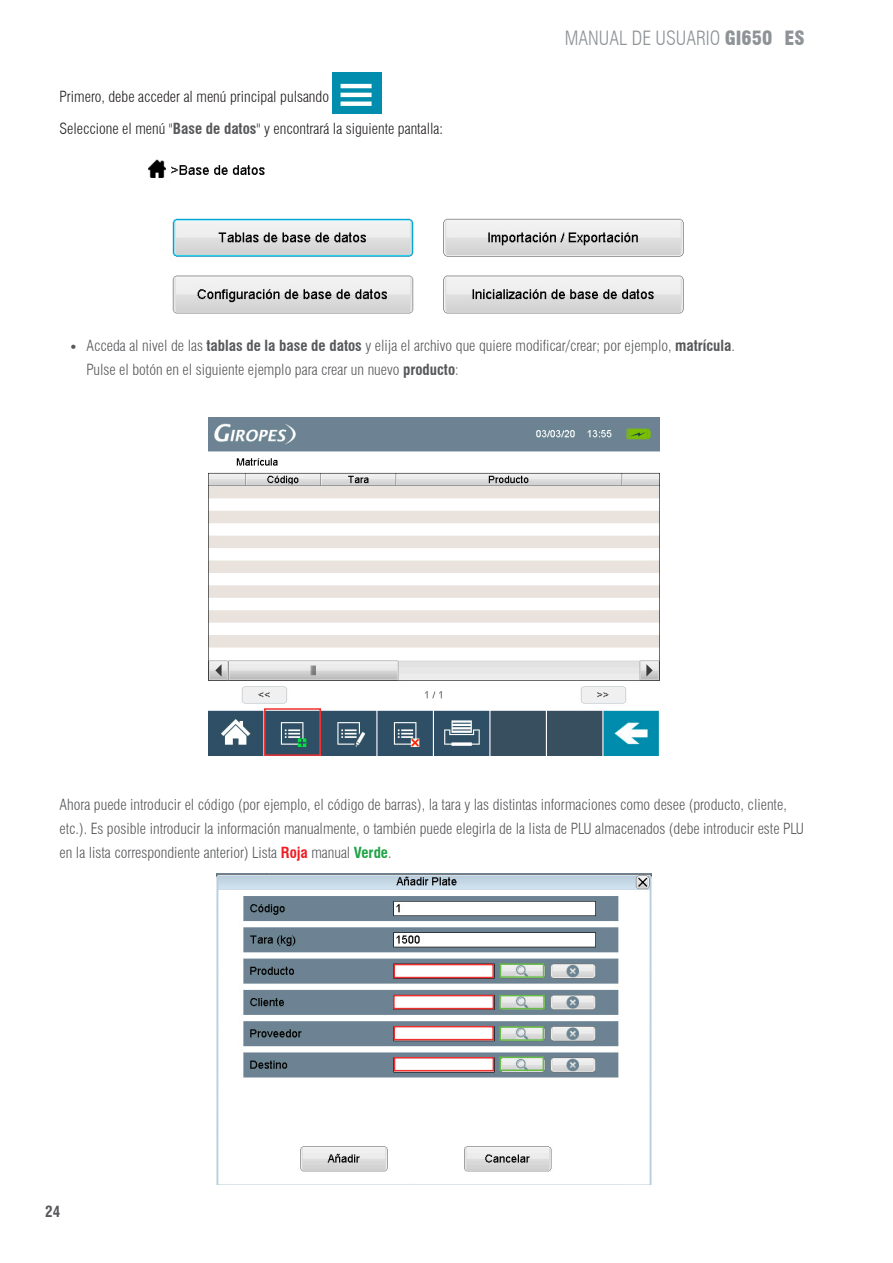
<style>
.page{position:relative;width:893px;height:1263px;background:#fff}
.page>*{position:absolute;margin:0;border:0;box-sizing:border-box;transform-origin:0 0}
.t1{font:300 condensed 19.2px "Swiss 721 BT";color:#8e9396}
.t2{font:300 condensed 15px/24px "Swiss 721 BT";color:#57585a}
.t3{font:300 condensed 15px/31.5px "Swiss 721 BT";color:#231f20}
.t4{font:700 condensed 15px "Swiss 721 BT";color:#57585a}
.s1{font-weight:700;color:#57585a}
.s2{font-weight:900}
.s3{font-weight:900;color:#fff}
.s4{font-family:"Trebuchet MS";font-weight:400;font-stretch:normal}
.s5{font-weight:700}
.s6{font-weight:700;color:#ee1d23}
.s7{font-weight:700;color:#21a348}
</style>
<div class="page">
<img style="left:333px;top:73px;width:49px;height:41px">
<img style="left:148px;top:159px;width:536px;height:155px">
<img style="left:208px;top:418px;width:451px;height:338px">
<div style="left:264px;top:708px;width:57px;height:48px;border:2px solid #ee302e"></div>
<img style="left:216px;top:873px;width:435px;height:312px">
<div style="left:394px;top:964px;width:100px;height:14px;border:2px solid #ee302e"></div>
<div style="left:500px;top:963px;width:44px;height:15px;border:2px solid #65bc46"></div>
<div style="left:499px;top:995px;width:46px;height:14px;border:2px solid #65bc46"></div>
<div style="left:499px;top:1026px;width:45px;height:15px;border:2px solid #65bc46"></div>
<div style="left:499px;top:1056px;width:45px;height:15px;border:2px solid #65bc46"></div>
<div style="left:393px;top:995px;width:101px;height:14px;border:2px solid #ee302e"></div>
<div style="left:394px;top:1026px;width:100px;height:14px;border:2px solid #ee302e"></div>
<div style="left:394px;top:1057px;width:100px;height:14px;border:2px solid #ee302e"></div>
<p class="t3" style="left:60px;top:81px;width:385px">Primero, debe acceder al menú principal pulsando<br>Seleccione el menú "<span class="s1">Base de datos</span>" y encontrará la siguiente pantalla:</p>
<p class="t1" style="left:565px;top:27px;width:241px">MANUAL DE USUARIO <span class="s2">GI650</span> <span class="s3">ES</span></p>
<p class="t2" style="left:87px;top:334px;width:650px;text-indent:-17px"><span class="s4">•</span> Acceda al nivel de las <span class="s5">tablas de la base de datos</span> y elija el archivo que quiere modificar/crear; por ejemplo, <span class="s5">matrícula</span>.<br>Pulse el botón en el siguiente ejemplo para crear un nuevo <span class="s5">producto</span>:</p>
<p class="t2" style="left:60px;top:793px;width:746px">Ahora puede introducir el código (por ejemplo, el código de barras), la tara y las distintas informaciones como desee (producto, cliente, etc.). Es posible introducir la información manualmente, o también puede elegirla de la lista de PLU almacenados (debe introducir este PLU en la lista correspondiente anterior) Lista <span class="s6">Roja</span> manual <span class="s7">Verde</span>.</p>
<p class="t4" style="left:45px;top:1202px;width:17px">24</p>
</div>
